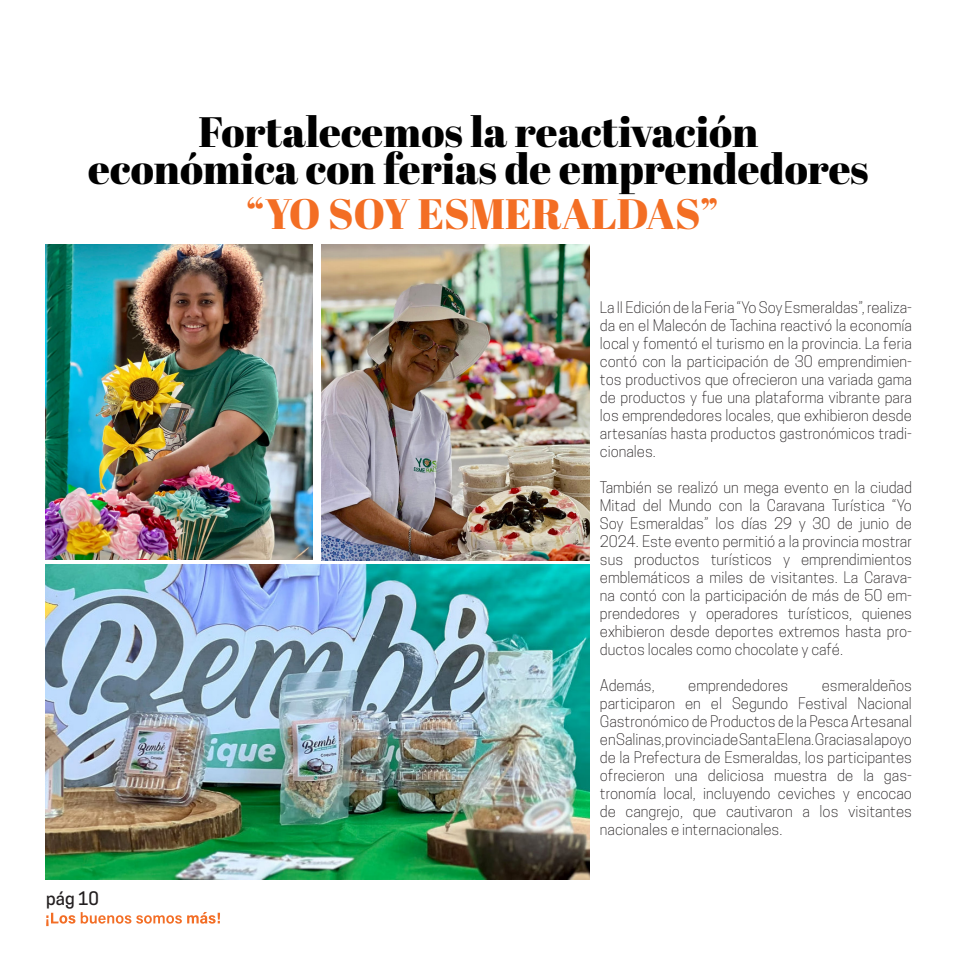
<style>
.page{position:relative;width:957px;height:957px;background:#fff}
.page>*{position:absolute;margin:0;border:0;box-sizing:border-box;transform-origin:0 0}
.t1{font:42.5px "Abril Fatface";color:#000}
.t2{font:42.5px "Abril Fatface";letter-spacing:-.01em;color:#f36e24}
.t3{font:500 17.5px "Cooper Hewitt";color:#231f20}
.t4{font:300 15px/18px "Cooper Hewitt";color:#231f20;text-align:justify}
</style>
<div class="page">
<img style="left:45px;top:244px;width:268px;height:316px">
<img style="left:45px;top:564px;width:544px;height:315px">
<svg style="left:46px;top:912px;width:29px;height:14px"></svg>
<svg style="left:81px;top:912px;width:139px;height:11px"></svg>
<img style="left:321px;top:245px;width:268px;height:315px">
<p class="t1" style="left:198px;top:102px;width:561px">Fortalecemos la reactivación</p>
<p class="t1" style="left:88px;top:139px;width:782px">económica con ferias de emprendedores</p>
<p class="t2" style="left:246px;top:184px;width:474px">“YO SOY ESMERALDAS”</p>
<p class="t3" style="left:46px;top:888px;width:54px">pág 10</p>
<p class="t4" style="left:600px;top:298px;width:313px">La II Edición de la Feria “Yo Soy Esmeraldas”, realiza&shy;da en el Malecón de Tachina reactivó la economía local y fomentó el turismo en la provincia. La feria contó con la participación de 30 emprendimien&shy;tos productivos que ofrecieron una variada gama de productos y fue una plataforma vibrante para los emprendedores locales, que exhibieron desde artesanías hasta productos gastronómicos tradi&shy;cionales.</p>
<p class="t4" style="left:600px;top:478px;width:313px">También se realizó un mega evento en la ciudad</p>
<p class="t4" style="left:600px;top:496px;width:314px">Mitad del Mundo con la Caravana Turística “Yo Soy Esmeraldas” los días 29 y 30 de junio de 2024. Este evento permitió a la provincia mostrar sus productos turísticos y emprendimientos</p>
<p class="t4" style="left:600px;top:568px;width:313px">emblemáticos a miles de visitantes. La Carava&shy;na contó con la participación de más de 50 em&shy;prendedores y operadores turísticos, quienes exhibieron desde deportes extremos hasta pro&shy;ductos locales como chocolate y café.</p>
<p class="t4" style="left:600px;top:676px;width:56px">Además,</p>
<p class="t4" style="left:688px;top:676px;width:102px">emprendedores</p>
<p class="t4" style="left:822px;top:676px;width:92px">esmeraldeños</p>
<p class="t4" style="left:600px;top:694px;width:313px">participaron en el Segundo Festival Nacional</p>
<p class="t4" style="left:600px;top:712px;width:314px">Gastronómico de Productos de la Pesca Artesanal en Salinas, provincia de Santa Elena. Gracias al apoyo de la Prefectura de Esmeraldas, los participantes</p>
<p class="t4" style="left:600px;top:766px;width:313px">ofrecieron una deliciosa muestra de la gas&shy;tronomía local, incluyendo ceviches y encocao de cangrejo, que cautivaron a los visitantes</p>
<p class="t4" style="left:600px;top:820px;width:184px">nacionales e internacionales.</p>
</div>
